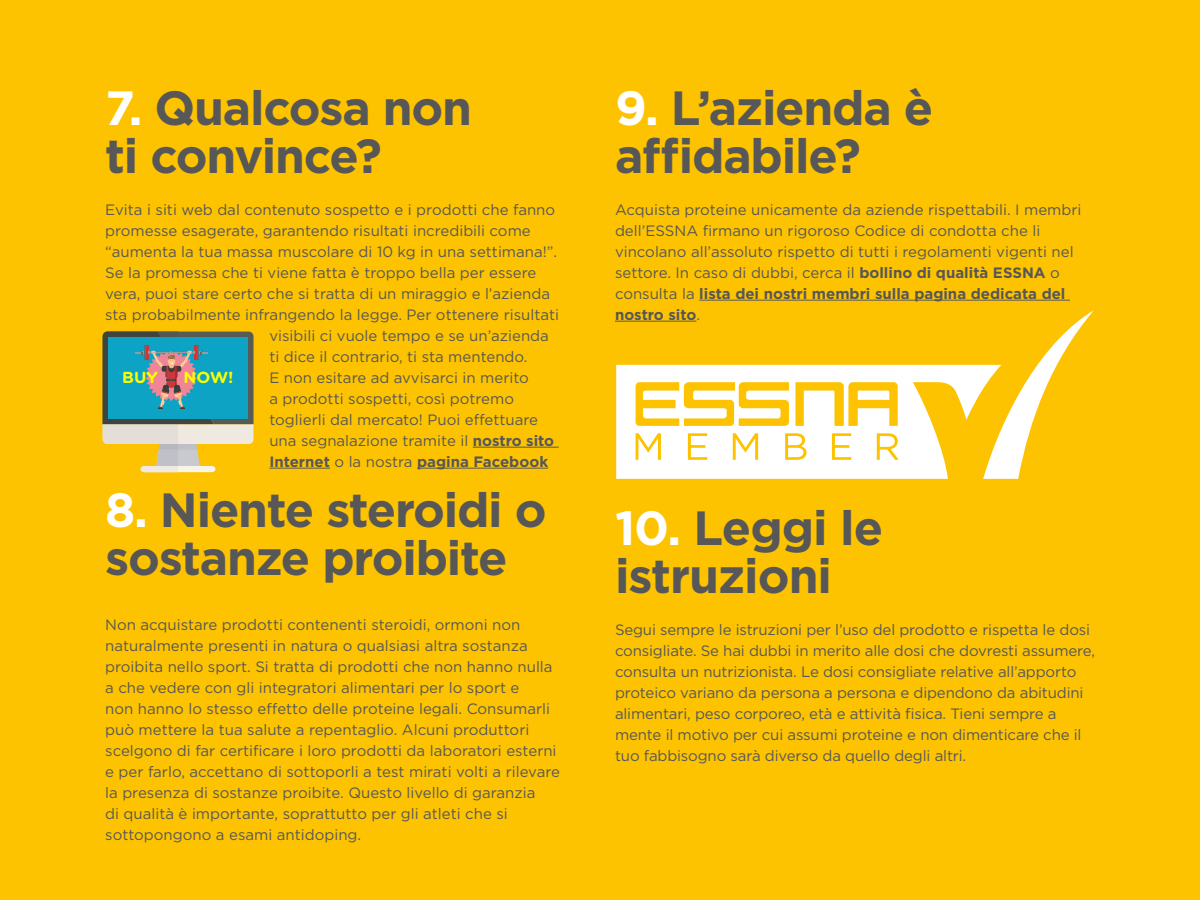
<style>
.page{position:relative;width:1200px;height:900px;background:#fdc300}
.page>*{position:absolute;margin:0;border:0;box-sizing:border-box;transform-origin:0 0}
.t1{font:700 48px/48px "Gotham";letter-spacing:-.025em;color:#575757}
.t2{font:700 15.9px "Gotham Rounded";color:#fcff00}
.t3{font:15px/21px "Gotham";color:#575757}
.t4{font:700 15px "Gotham";color:#575757}
.s1{color:#fff}
.s2{font-weight:700}
.s3{font-weight:400}
</style>
<div class="page">
<svg style="left:983px;top:310px;width:111px;height:169px"></svg>
<svg style="left:616px;top:365px;width:385px;height:114px;fill:#fff"></svg>
<hr style="left:699px;top:300px;width:371px;height:1px;background:#575757">
<hr style="left:615px;top:321px;width:81px;height:1px;background:#575757">
<hr style="left:473px;top:447px;width:86px;height:1px;background:#575757">
<hr style="left:269px;top:468px;width:61px;height:1px;background:#575757">
<hr style="left:417px;top:468px;width:131px;height:1px;background:#575757">
<svg style="left:103px;top:332px;width:151px;height:140px;background:#74a597"></svg>
<h1 class="t1" style="left:105px;top:83px;width:369px"><span class="s1">7.</span> Qualcosa non ti convince?</h1>
<p class="t3" style="left:105px;top:199px;width:452px">Evita i siti web dal contenuto sospetto e i prodotti che fanno</p>
<p class="t3" style="left:105px;top:220px;width:427px">promesse esagerate, garantendo risultati incredibili come</p>
<p class="t3" style="left:105px;top:241px;width:454px">“aumenta la tua massa muscolare di 10 kg in una settimana!”.</p>
<p class="t3" style="left:105px;top:262px;width:433px">Se la promessa che ti viene fatta è troppo bella per essere</p>
<p class="t3" style="left:105px;top:283px;width:446px">vera, puoi stare certo che si tratta di un miraggio e l’azienda</p>
<p class="t3" style="left:105px;top:304px;width:455px">sta probabilmente infrangendo la legge. Per ottenere risultati</p>
<p class="t3" style="left:269px;top:325px;width:281px">visibili ci vuole tempo e se un’azienda</p>
<p class="t3" style="left:269px;top:346px;width:260px">ti dice il contrario, ti sta mentendo.</p>
<p class="t3" style="left:269px;top:367px;width:261px">E non esitare ad avvisarci in merito</p>
<p class="t3" style="left:269px;top:388px;width:246px">a prodotti sospetti, così potremo</p>
<p class="t3" style="left:269px;top:409px;width:270px">toglierli dal mercato! Puoi effettuare</p>
<p class="t3" style="left:269px;top:430px;width:286px">una segnalazione tramite il <span class="s2">nostro sito</span></p>
<p class="t4" style="left:269px;top:451px;width:280px">Internet <span class="s3">o la nostra</span> pagina Facebook</p>
<h1 class="t1" style="left:105px;top:486px;width:443px"><span class="s1">8.</span> Niente steroidi o sostanze proibite</h1>
<p class="t3" style="left:105px;top:614px;width:456px">Non acquistare prodotti contenenti steroidi, ormoni non naturalmente presenti in natura o qualsiasi altra sostanza proibita nello sport. Si tratta di prodotti che non hanno nulla a che vedere con gli integratori alimentari per lo sport e<br>non hanno lo stesso effetto delle proteine legali. Consumarli può mettere la tua salute a repentaglio. Alcuni produttori scelgono di far certificare i loro prodotti da laboratori esterni e per farlo, accettano di sottoporli a test mirati volti a rilevare la presenza di sostanze proibite. Questo livello di garanzia<br>di qualità è importante, soprattutto per gli atleti che si sottopongono a esami antidoping.</p>
<p class="t2" style="left:122px;top:365px;width:37px">BUY</p>
<p class="t2" style="left:184px;top:365px;width:51px">NOW!</p>
<h1 class="t1" style="left:615px;top:83px;width:320px"><span class="s1">9.</span> L’azienda è affidabile?</h1>
<p class="t3" style="left:615px;top:199px;width:468px">Acquista proteine unicamente da aziende rispettabili. I membri dell’ESSNA firmano un rigoroso Codice di condotta che li vincolano all’assoluto rispetto di tutti i regolamenti vigenti nel settore. In caso di dubbi, cerca il <span class="s2">bollino di qualità ESSNA</span> o consulta la <span class="s2">lista dei nostri membri sulla pagina dedicata del nostro sito</span>.</p>
<h1 class="t1" style="left:615px;top:504px;width:270px"><span class="s1">10.</span> Leggi le istruzioni</h1>
<p class="t3" style="left:615px;top:619px;width:482px">Segui sempre le istruzioni per l’uso del prodotto e rispetta le dosi consigliate. Se hai dubbi in merito alle dosi che dovresti assumere, consulta un nutrizionista. Le dosi consigliate relative all’apporto proteico variano da persona a persona e dipendono da abitudini alimentari, peso corporeo, età e attività fisica. Tieni sempre a mente il motivo per cui assumi proteine e non dimenticare che il tuo fabbisogno sarà diverso da quello degli altri.</p>
</div>
